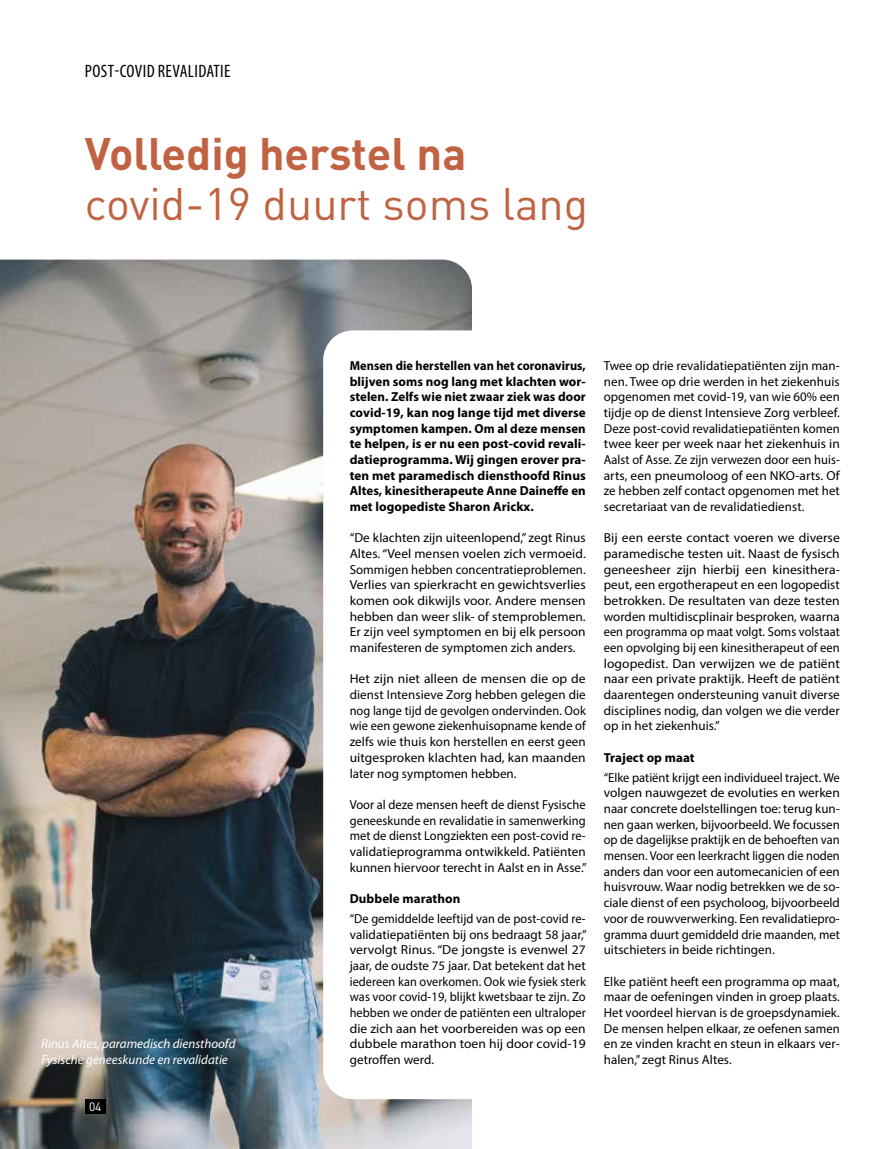
<style>
.page{position:relative;width:893px;height:1149px;background:#fff}
.page>*{position:absolute;margin:0;border:0;box-sizing:border-box;transform-origin:0 0}
.t1{font:44.85px "DIN";color:#c16242}
.t2{font:700 44.85px "DIN";color:#c16242}
.t3{font:condensed 18px "Myriad Pro";letter-spacing:.02em;color:#000}
.t4{font:13.05px/15.6px "Myriad Pro";letter-spacing:.005em;color:#000;text-align:justify}
.t5{font:13.05px/15.6px "Myriad Pro";letter-spacing:.005em;color:#000;text-align:justify;scale:1.04 1}
.t6{font:13.05px/15.6px "Myriad Pro";letter-spacing:.005em;color:#000;text-align:justify;scale:.96 1}
.t7{font:13.05px/15.6px "Myriad Pro";letter-spacing:.005em;color:#000;text-align:justify;scale:.95 1}
.t8{font:700 13.05px/15.6px "Myriad Pro";letter-spacing:.005em;color:#000;text-align:justify;scale:.94 1}
.t9{font:italic 13.05px/15.6px "Myriad Pro";color:#fff}
.t10{font:700 13.05px "Myriad Pro";letter-spacing:.005em;color:#000}
.t11{font:12px "DIN";color:#fff}
</style>
<div class="page">
<img style="left:0;top:259px;width:472px;height:889px">
<div style="left:323px;top:330px;width:570px;height:768px;background:#fff;border-radius:30px"></div>
<div style="left:85px;top:1098px;width:21px;height:15px;background:#000"></div>
<h2 class="t3" style="left:85px;top:62px;width:147px">POST-COVID REVALIDATIE</h2>
<h1 class="t2" style="left:85px;top:125px;width:383px">Volledig herstel na</h1>
<h1 class="t1" style="left:85px;top:175px;width:505px">covid-19 duurt soms lang</h1>
<p class="t9" style="left:41px;top:1035px;width:196px">Rinus Altes, paramedisch diensthoofd<br>Fysische geneeskunde en revalidatie</p>
<p class="t11" style="left:89px;top:1098px;width:14px">04</p>
<p class="t8" style="left:350px;top:358px;width:253px">Mensen die herstellen van het coronavirus, blijven soms nog lang met klachten wor&shy;stelen. Zelfs wie niet zwaar ziek was door covid-19, kan nog lange tijd met diverse symptomen kampen. Om al deze mensen te helpen, is er nu een post-covid revali&shy;datieprogramma. Wij gingen erover pra&shy;ten met paramedisch diensthoofd Rinus Altes, kinesitherapeute Anne Daineffe en met logopediste Sharon Arickx.</p>
<p class="t4" style="left:350px;top:530px;width:238px">“De klachten zijn uiteenlopend,” zegt Rinus Altes. “Veel mensen voelen zich vermoeid.<br>Sommigen hebben concentratieproblemen.<br>Verlies van spierkracht en gewichtsverlies komen ook dikwijls voor. Andere mensen hebben dan weer slik- of stemproblemen.<br>Er zijn veel symptomen en bij elk persoon manifesteren de symptomen zich anders.</p>
<p class="t5" style="left:350px;top:671px;width:228px">Het zijn niet alleen de mensen die op de dienst Intensieve Zorg hebben gelegen die nog lange tijd de gevolgen ondervinden. Ook wie een gewone ziekenhuisopname kende of zelfs wie thuis kon herstellen en eerst geen uitgesproken klachten had, kan maanden later nog symptomen hebben.</p>
<p class="t6" style="left:350px;top:796px;width:248px">Voor al deze mensen heeft de dienst Fysische geneeskunde en revalidatie in samenwerking met de dienst Longziekten een post-covid re&shy;validatieprogramma ontwikkeld. Patiënten kunnen hiervoor terecht in Aalst en in Asse.”</p>
<p class="t10" style="left:350px;top:890px;width:112px">Dubbele marathon</p>
<p class="t7" style="left:350px;top:910px;width:251px">“De gemiddelde leeftijd van de post-covid re&shy;validatiepatiënten bij ons bedraagt 58 jaar,” vervolgt Rinus. “De jongste is evenwel 27 jaar, de oudste 75 jaar. Dat betekent dat het iedereen kan overkomen. Ook wie fysiek sterk was voor covid-19, blijkt kwetsbaar te zijn. Zo hebben we onder de patiënten een ultraloper die zich aan het voorbereiden was op een dubbele marathon toen hij door covid-19 getroffen werd.</p>
<p class="t4" style="left:604px;top:357px;width:238px">Twee op drie revalidatiepatiënten zijn man&shy;nen. Twee op drie werden in het ziekenhuis opgenomen met covid-19, van wie 60% een tijdje op de dienst Intensieve Zorg verbleef.<br>Deze post-covid revalidatiepatiënten komen twee keer per week naar het ziekenhuis in Aalst of Asse. Ze zijn verwezen door een huis&shy;arts, een pneumoloog of een NKO-arts. Of ze hebben zelf contact opgenomen met het secretariaat van de revalidatiedienst.</p>
<p class="t5" style="left:604px;top:530px;width:228px">Bij een eerste contact voeren we diverse paramedische testen uit. Naast de fysisch geneesheer zijn hierbij een kinesithera&shy;peut, een ergotherapeut en een logopedist betrokken. De resultaten van deze testen worden multidiscplinair besproken, waarna een programma op maat volgt. Soms volstaat een opvolging bij een kinesitherapeut of een logopedist. Dan verwijzen we de patiënt naar een private praktijk. Heeft de patiënt daarentegen ondersteuning vanuit diverse disciplines nodig, dan volgen we die verder op in het ziekenhuis.”</p>
<p class="t10" style="left:604px;top:749px;width:92px">Traject op maat</p>
<p class="t6" style="left:604px;top:769px;width:247px">“Elke patiënt krijgt een individueel traject. We volgen nauwgezet de evoluties en werken naar concrete doelstellingen toe: terug kun&shy;nen gaan werken, bijvoorbeeld. We focussen op de dagelijkse praktijk en de behoeften van mensen. Voor een leerkracht liggen die noden anders dan voor een automecanicien of een huisvrouw. Waar nodig betrekken we de so&shy;ciale dienst of een psycholoog, bijvoorbeeld voor de rouwverwerking. Een revalidatiepro&shy;gramma duurt gemiddeld drie maanden, met uitschieters in beide richtingen.</p>
<p class="t4" style="left:604px;top:972px;width:238px">Elke patiënt heeft een programma op maat, maar de oefeningen vinden in groep plaats.<br>Het voordeel hiervan is de groepsdynamiek.<br>De mensen helpen elkaar, ze oefenen samen en ze vinden kracht en steun in elkaars ver&shy;halen,” zegt Rinus Altes.</p>
</div>
